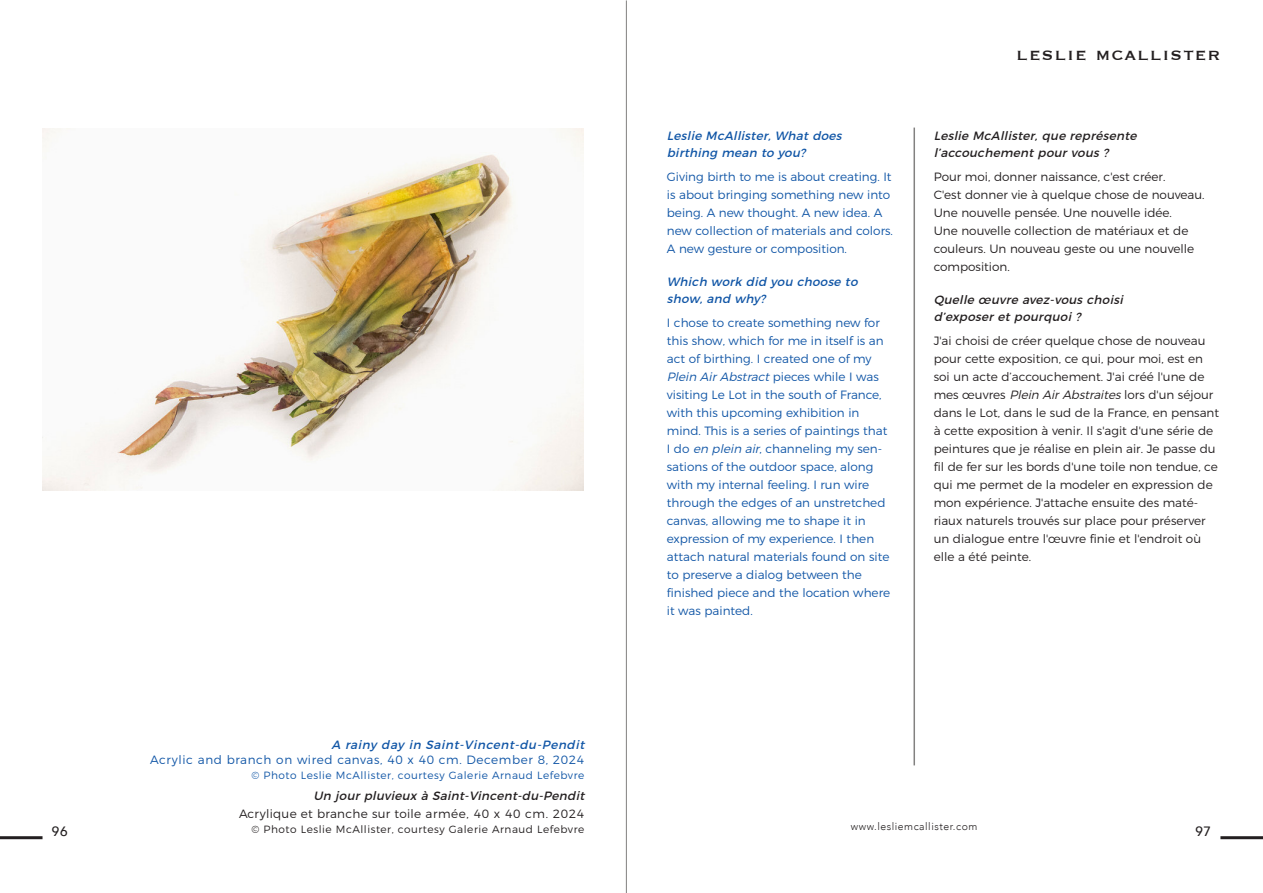
<style>
.page{position:relative;width:1263px;height:893px;background:#fff}
.page>*{position:absolute;margin:0;border:0;box-sizing:border-box;transform-origin:0 0}
.t1{font:21px "Copperplate";letter-spacing:.05em;color:#231f20}
.t2{font:500 13.5px "Avenir";color:#231f20}
.t3{font:300 12px/18px "Montserrat";color:#231f20}
.t4{font:300 12px/18px "Montserrat";color:#1055a6}
.t5{font:italic 12px/17.5px "Montserrat";color:#231f20}
.t6{font:italic 12px/17.5px "Montserrat";letter-spacing:.025em;color:#1055a6}
.t7{font:300 12px "Montserrat";letter-spacing:.05em;color:#1055a6}
.t8{font:300 12px "Montserrat";letter-spacing:.025em;color:#231f20}
.t9{font:300 10.5px "Montserrat";letter-spacing:.05em;color:#231f20}
.t10{font:300 10.5px "Montserrat";letter-spacing:.05em;color:#1055a6}
.t11{font:300 10.5px "Avenir";letter-spacing:.05em;color:#231f20}
.s1{font-style:italic}
</style>
<div class="page">
<hr style="left:0;top:836px;width:43px;height:3px;background:#231f20">
<hr style="left:1220px;top:836px;width:43px;height:3px;background:#231f20">
<hr style="left:626px;top:0;width:1px;height:893px;background:#828180">
<hr style="left:913px;top:128px;width:2px;height:637px;background:#828180">
<img style="left:43px;top:129px;width:541px;height:361px">
<p class="t6" style="left:331px;top:737px;width:257px">A rainy day in Saint-Vincent-du-Pendit</p>
<p class="t7" style="left:150px;top:756px;width:435px">Acrylic and branch on wired canvas, 40 x 40 cm. December 8, 2024</p>
<p class="t10" style="left:251px;top:772px;width:334px">© Photo Leslie McAllister, courtesy Galerie Arnaud Lefebvre</p>
<p class="t6" style="left:667px;top:128px;width:179px">Leslie McAllister, What does birthing mean to you?</p>
<p class="t4" style="left:667px;top:169px;width:228px">Giving birth to me is about creating. It is about bringing something new into being. A new thought. A new idea. A new collection of materials and colors.<br>A new gesture or composition.</p>
<p class="t6" style="left:667px;top:274px;width:195px">Which work did you choose to show, and why?</p>
<p class="t4" style="left:667px;top:315px;width:225px">I chose to create something new for this show, which for me in itself is an act of birthing. I created one of my <span class="s1">PleinAirAbstract</span>pieces while I was visiting Le Lot in the south of France, with this upcoming exhibition in mind. This is a series of paintings that I do <span class="s1">enpleinair</span>, channeling my sen&shy;sations of the outdoor space, along with my internal feeling. I run wire through the edges of an unstretched canvas, allowing me to shape it in expression of my experience. I then attach natural materials found on site to preserve a dialog between the finished piece and the location where it was painted.</p>
<h1 class="t1" style="left:1016px;top:44px;width:206px">leslie mcallister</h1>
<p class="t5" style="left:934px;top:128px;width:207px">Leslie McAllister, que représente l’accouchement pour vous ?</p>
<p class="t3" style="left:934px;top:169px;width:272px">Pour moi, donner naissance, c'est créer.<br>C'est donner vie à quelque chose de nouveau.<br>Une nouvelle pensée. Une nouvelle idée.<br>Une nouvelle collection de matériaux et de couleurs. Un nouveau geste ou une nouvelle composition.</p>
<p class="t5" style="left:934px;top:292px;width:193px">Quelle œuvre avez-vous choisi d’exposer et pourquoi ?</p>
<p class="t3" style="left:934px;top:333px;width:287px">J'ai choisi de créer quelque chose de nouveau pour cette exposition, ce qui, pour moi, est en soi un acte d’accouchement. J'ai créé l'une de mes œuvres <span class="s1">PleinAirAbstraites</span>lors d'un séjour dans le Lot, dans le sud de la France, en pensant à cette exposition à venir. Il s'agit d'une série de peintures que je réalise en plein air. Je passe du fil de fer sur les bords d'une toile non tendue, ce qui me permet de la modeler en expression de mon expérience. J'attache ensuite des maté&shy;riaux naturels trouvés sur place pour préserver un dialogue entre l'œuvre finie et l'endroit où elle a été peinte.</p>
<p class="t5" style="left:313px;top:788px;width:275px">Un jour pluvieux à Saint-Vincent-du-Pendit</p>
<p class="t8" style="left:239px;top:809px;width:347px">Acrylique et branche sur toile armée, 40 x 40 cm. 2024</p>
<p class="t9" style="left:251px;top:825px;width:334px">© Photo Leslie McAllister, courtesy Galerie Arnaud Lefebvre</p>
<p class="t11" style="left:851px;top:819px;width:128px">www.lesliemcallister.com</p>
<p class="t2" style="left:52px;top:822px;width:17px">96</p>
<p class="t2" style="left:1195px;top:822px;width:17px">97</p>
</div>
